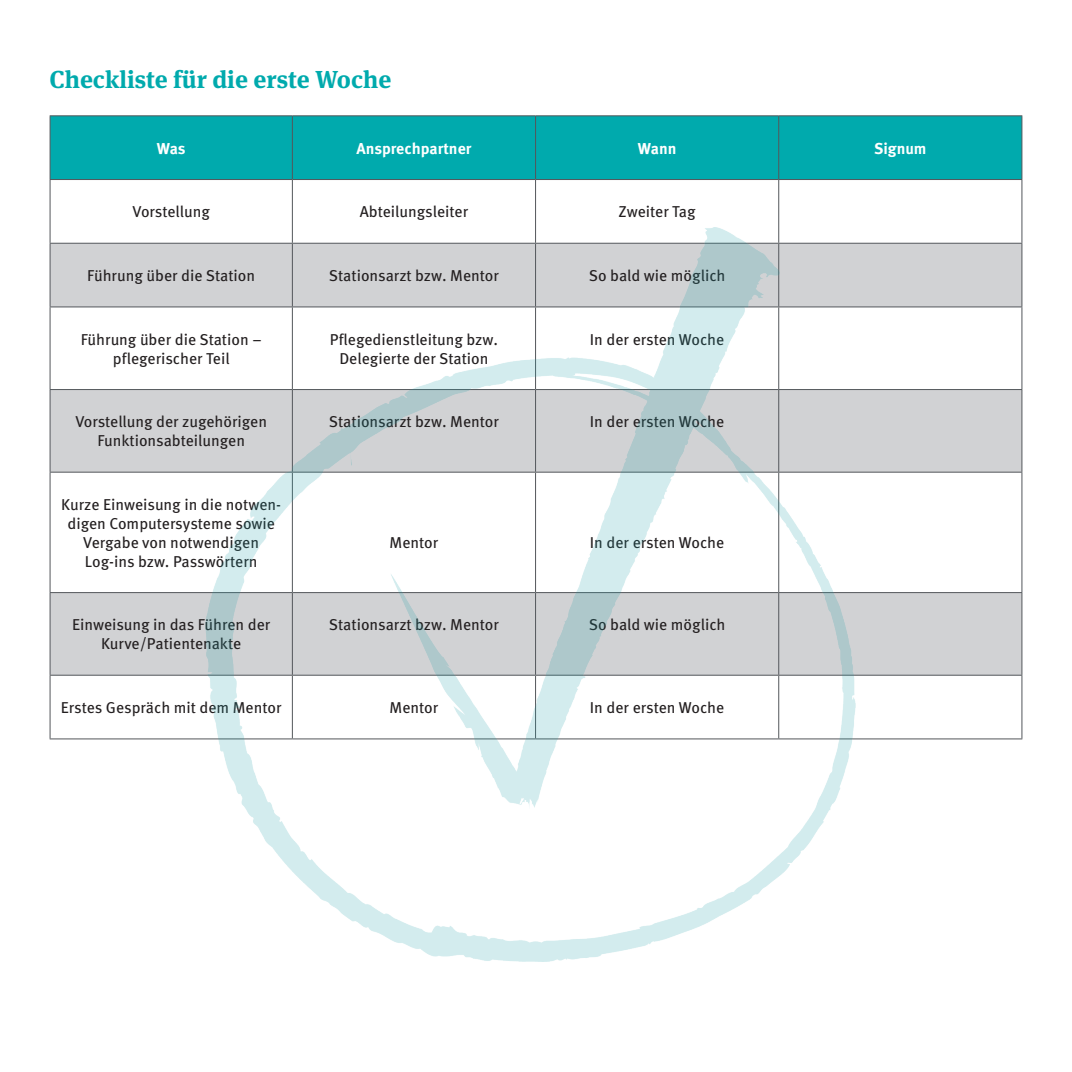
<style>
.page{position:relative;width:1072px;height:1072px;background:#fff}
.page>*{position:absolute;margin:0;border:0;box-sizing:border-box;transform-origin:0 0}
.t1{font:700 24.5px "Meta Serif Pro";color:#00aaad}
.t2{font:15.75px/18.9px "Meta Pro";color:#231f20;text-align:center}
.t3{font:700 15.75px "Meta Pro";color:#fff}
</style>
<div class="page">
<div style="left:51px;top:116px;width:970px;height:63px;background:#00aaad"></div>
<div style="left:51px;top:244px;width:970px;height:62px;background:#d1d2d4"></div>
<svg style="left:51px;top:390px;width:970px;height:284px;fill:#d1d2d4"></svg>
<hr style="left:1021px;top:675px;width:1px;height:63px;background:#53575b">
<hr style="left:778px;top:738px;width:244px;height:1px;background:#53575b">
<hr style="left:1021px;top:180px;width:1px;height:63px;background:#53575b">
<hr style="left:778px;top:115px;width:244px;height:1px;background:#53575b">
<hr style="left:1021px;top:116px;width:1px;height:63px;background:#53575b">
<hr style="left:50px;top:179px;width:242px;height:1px;background:#53575b">
<hr style="left:292px;top:179px;width:243px;height:1px;background:#53575b">
<hr style="left:535px;top:179px;width:243px;height:1px;background:#53575b">
<hr style="left:778px;top:179px;width:244px;height:1px;background:#53575b">
<hr style="left:50px;top:243px;width:242px;height:1px;background:#53575b">
<hr style="left:778px;top:243px;width:244px;height:1px;background:#53575b">
<hr style="left:1021px;top:244px;width:1px;height:62px;background:#53575b">
<hr style="left:50px;top:306px;width:242px;height:1px;background:#53575b">
<hr style="left:778px;top:306px;width:244px;height:1px;background:#53575b">
<hr style="left:1021px;top:307px;width:1px;height:82px;background:#53575b">
<hr style="left:50px;top:389px;width:242px;height:1px;background:#53575b">
<hr style="left:778px;top:389px;width:244px;height:1px;background:#53575b">
<hr style="left:1021px;top:390px;width:1px;height:82px;background:#53575b">
<hr style="left:50px;top:472px;width:242px;height:1px;background:#53575b">
<hr style="left:778px;top:472px;width:244px;height:1px;background:#53575b">
<hr style="left:1021px;top:472px;width:1px;height:120px;background:#53575b">
<hr style="left:50px;top:592px;width:242px;height:1px;background:#53575b">
<hr style="left:778px;top:592px;width:244px;height:1px;background:#53575b">
<hr style="left:1021px;top:593px;width:1px;height:81px;background:#53575b">
<hr style="left:50px;top:674px;width:242px;height:1px;background:#53575b">
<hr style="left:778px;top:674px;width:244px;height:1px;background:#53575b">
<hr style="left:50px;top:115px;width:242px;height:1px;background:#53575b">
<hr style="left:50px;top:116px;width:1px;height:63px;background:#53575b">
<hr style="left:50px;top:180px;width:1px;height:63px;background:#53575b">
<hr style="left:50px;top:244px;width:1px;height:62px;background:#53575b">
<hr style="left:50px;top:307px;width:1px;height:82px;background:#53575b">
<hr style="left:50px;top:390px;width:1px;height:82px;background:#53575b">
<hr style="left:50px;top:472px;width:1px;height:120px;background:#53575b">
<hr style="left:50px;top:593px;width:1px;height:81px;background:#53575b">
<hr style="left:50px;top:675px;width:1px;height:63px;background:#53575b">
<hr style="left:50px;top:738px;width:242px;height:1px;background:#53575b">
<hr style="left:292px;top:115px;width:243px;height:1px;background:#53575b">
<hr style="left:292px;top:116px;width:1px;height:63px;background:#53575b">
<hr style="left:292px;top:180px;width:1px;height:63px;background:#53575b">
<hr style="left:535px;top:115px;width:243px;height:1px;background:#53575b">
<hr style="left:535px;top:116px;width:1px;height:63px;background:#53575b">
<hr style="left:778px;top:116px;width:1px;height:63px;background:#53575b">
<hr style="left:535px;top:180px;width:1px;height:63px;background:#53575b">
<hr style="left:778px;top:180px;width:1px;height:63px;background:#53575b">
<img style="left:205px;top:228px;width:650px;height:734px">
<h1 class="t1" style="left:50px;top:60px;width:343px">Checkliste für die erste Woche</h1>
<p class="t3" style="left:157px;top:136px;width:30px">Was</p>
<p class="t3" style="left:356px;top:136px;width:116px">Ansprechpartner</p>
<p class="t3" style="left:638px;top:136px;width:40px">Wann</p>
<p class="t3" style="left:874px;top:136px;width:54px">Signum</p>
<p class="t2" style="left:132px;top:201px;width:79px">Vorstellung</p>
<p class="t2" style="left:360px;top:201px;width:110px">Abteilungsleiter</p>
<p class="t2" style="left:618px;top:201px;width:79px">Zweiter Tag</p>
<p class="t2" style="left:87px;top:265px;width:169px">Führung über die Station</p>
<p class="t2" style="left:329px;top:265px;width:172px">Stationsarzt bzw. Mentor</p>
<p class="t2" style="left:589px;top:265px;width:138px">So bald wie möglich</p>
<p class="t2" style="left:81px;top:329px;width:182px">Führung über die Station – pflegerischer Teil</p>
<p class="t2" style="left:330px;top:329px;width:169px">Pflegedienstleitung bzw.<br>Delegierte der Station</p>
<p class="t2" style="left:590px;top:329px;width:136px">In der ersten Woche</p>
<p class="t2" style="left:75px;top:411px;width:193px">Vorstellung der zugehörigen<br>Funktionsabteilungen</p>
<p class="t2" style="left:329px;top:411px;width:172px">Stationsarzt bzw. Mentor</p>
<p class="t2" style="left:590px;top:411px;width:136px">In der ersten Woche</p>
<p class="t2" style="left:61px;top:494px;width:221px">Kurze Einweisung in die notwen&shy;digen Computersysteme sowie<br>Vergabe von notwendigen<br>Log-ins bzw. Passwörtern</p>
<p class="t2" style="left:389px;top:532px;width:50px">Mentor</p>
<p class="t2" style="left:590px;top:532px;width:136px">In der ersten Woche</p>
<p class="t2" style="left:72px;top:614px;width:200px">Einweisung in das Führen der<br>Kurve/Patientenakte</p>
<p class="t2" style="left:329px;top:614px;width:172px">Stationsarzt bzw. Mentor</p>
<p class="t2" style="left:589px;top:614px;width:138px">So bald wie möglich</p>
<p class="t2" style="left:61px;top:697px;width:222px">Erstes Gespräch mit dem Mentor</p>
<p class="t2" style="left:389px;top:697px;width:50px">Mentor</p>
<p class="t2" style="left:590px;top:697px;width:136px">In der ersten Woche</p>
</div>
